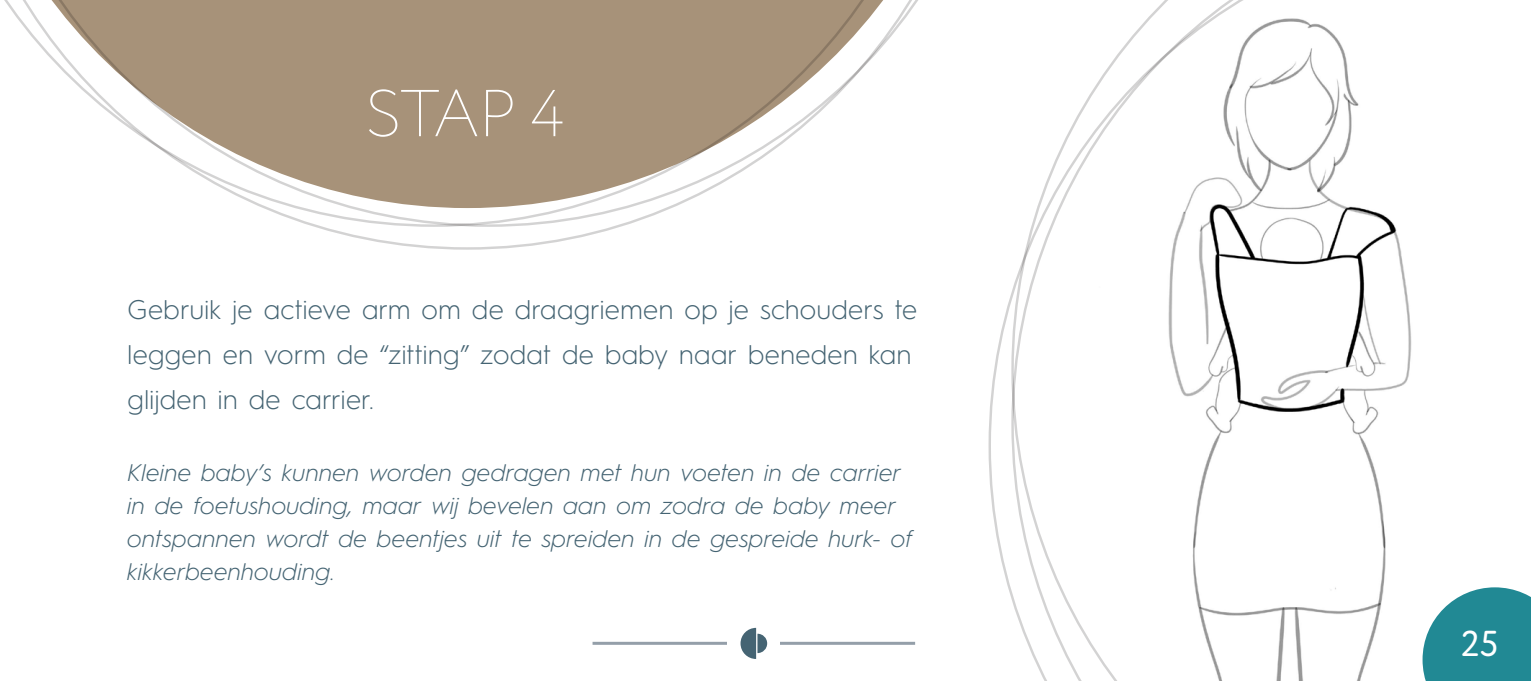
<style>
.page{position:relative;width:1531px;height:681px;background:#fff}
.page>*{position:absolute;margin:0;border:0;box-sizing:border-box;transform-origin:0 0}
.t1{font:200 66px "Circe";color:#fff}
.t2{font:36px "Circe Rounded";color:#fff}
.t3{font:300 27px/45px "Hurme Geometric Sans 1";letter-spacing:.015em;color:#456473}
.t4{font:italic 300 24px/33px "Hurme Geometric Sans 1";letter-spacing:.015em;color:#456473}
</style>
<div class="page">
<svg style="left:1422px;top:587px;width:109px;height:93px;background:#3e98a2"></svg>
<hr style="left:592px;top:641px;width:323px;height:3px;background:#949fa9">
<div style="left:727px;top:620px;width:53px;height:47px;background:#fff"></div>
<svg style="left:740px;top:627px;width:27px;height:31px"></svg>
<img style="left:1280px;top:18px;width:132px;height:662px">
<svg style="left:4px;top:0;width:914px;height:250px"></svg>
<svg style="left:988px;top:0;width:292px;height:680px"></svg>
<h1 class="t1" style="left:365px;top:70px;width:201px">STAP 4</h1>
<p class="t3" style="left:128px;top:285px;width:791px">Gebruik je actieve arm om de draagriemen op je schouders te leggen en vorm de “zitting” zodat de baby naar beneden kan glijden in de carrier.</p>
<p class="t4" style="left:128px;top:454px;width:787px">Kleine baby’s kunnen worden gedragen met hun voeten in de carrier in de foetushouding, maar wij bevelen aan om zodra de baby meer ontspannen wordt de beentjes uit te spreiden in de gespreide hurk- of kikkerbeenhouding.</p>
<h2 class="t2" style="left:1461px;top:622px;width:38px">25</h2>
</div>
